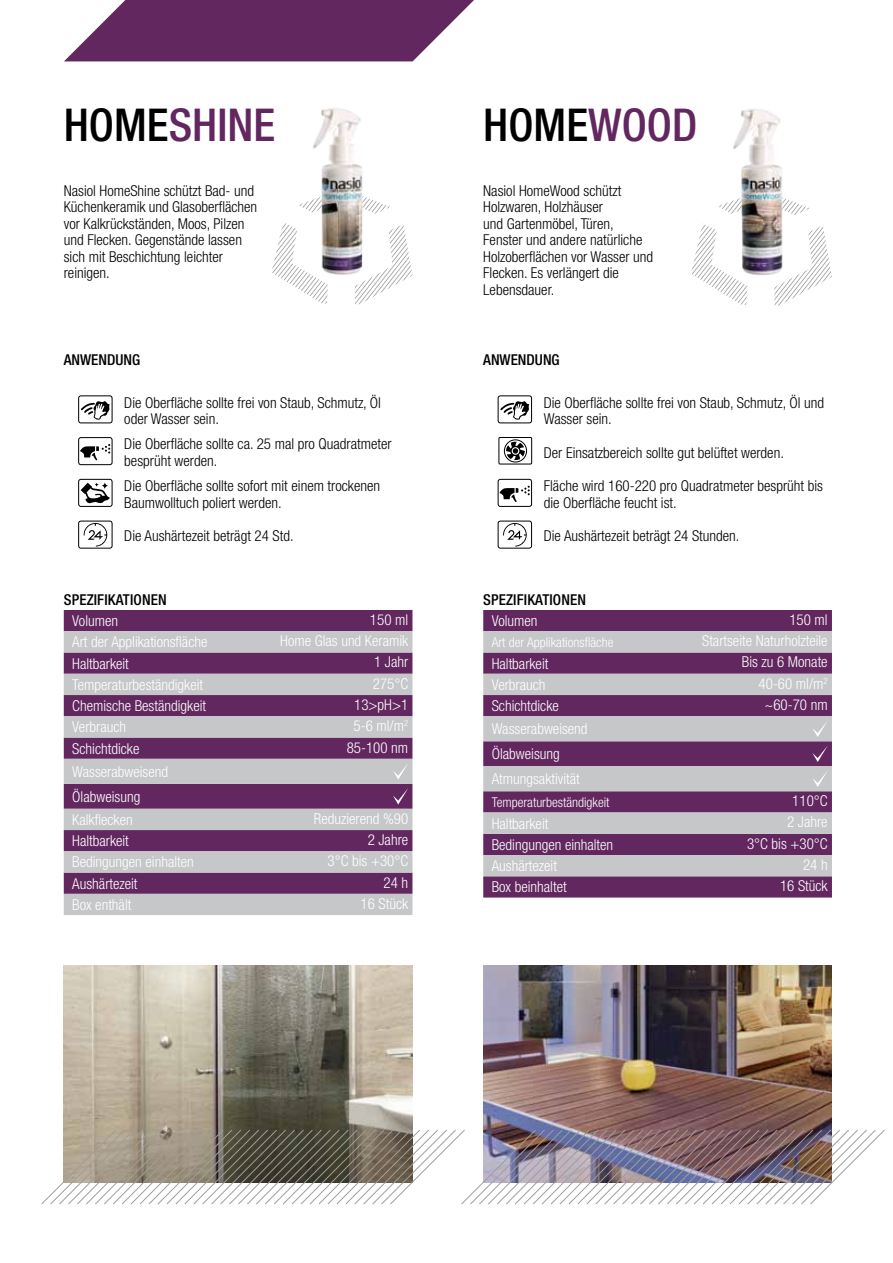
<style>
.page{position:relative;width:893px;height:1263px;background:#fff}
.page>*{position:absolute;margin:0;border:0;box-sizing:border-box;transform-origin:0 0}
.t1{font:500 condensed 45.3px "Helvetica Neue LT Pro";color:#62275f}
.t2{font:500 condensed 45.3px "Helvetica Neue LT Pro";color:#000}
.t3{font:300 condensed 15px/16.5px "Helvetica Neue LT Pro";color:#000}
.t4{font:300 condensed 15px/25px "Helvetica Neue LT Pro";color:#fff}
.t5{font:500 condensed 15px "Helvetica Neue LT Pro";letter-spacing:.01em;color:#000}
.t6{font:300 condensed 13.5px "Helvetica Neue LT Pro";color:#fff}
.s1{color:#000}
.s2{color:#62275f}
</style>
<div class="page">
<svg style="left:64px;top:0;width:410px;height:61px;background:#794776"></svg>
<svg style="left:691px;top:200px;width:141px;height:106px"></svg>
<img style="left:728px;top:109px;width:60px;height:169px">
<svg style="left:500px;top:401px;width:29px;height:19px"></svg>
<div style="left:498px;top:396px;width:34px;height:27px;border:1px solid #000;border-radius:2px"></div>
<svg style="left:506px;top:441px;width:19px;height:19px"></svg>
<div style="left:504px;top:439px;width:23px;height:23px;border:1px solid #000;border-radius:50%"></div>
<div style="left:499px;top:437px;width:33px;height:27px;border:1px solid #000"></div>
<svg style="left:500px;top:486px;width:30px;height:16px"></svg>
<div style="left:498px;top:479px;width:34px;height:28px;border:1px solid #000;border-radius:2px"></div>
<svg style="left:503px;top:523px;width:24px;height:23px"></svg>
<div style="left:498px;top:521px;width:34px;height:27px;border:1px solid #000;border-radius:2px"></div>
<svg style="left:272px;top:200px;width:140px;height:105px"></svg>
<img style="left:305px;top:108px;width:67px;height:171px">
<svg style="left:81px;top:401px;width:29px;height:19px"></svg>
<div style="left:78px;top:396px;width:34px;height:27px;border:1px solid #000;border-radius:2px"></div>
<svg style="left:80px;top:444px;width:30px;height:17px"></svg>
<div style="left:78px;top:437px;width:34px;height:28px;border:1px solid #000;border-radius:2px"></div>
<svg style="left:81px;top:482px;width:29px;height:22px"></svg>
<div style="left:78px;top:479px;width:34px;height:28px;border:1px solid #000;border-radius:2px"></div>
<svg style="left:84px;top:523px;width:23px;height:23px"></svg>
<div style="left:78px;top:521px;width:34px;height:27px;border:1px solid #000;border-radius:2px"></div>
<img style="left:64px;top:965px;width:348px;height:164px">
<img style="left:483px;top:965px;width:349px;height:164px">
<img style="left:41px;top:1129px;width:844px;height:75px">
<div style="left:483px;top:610px;width:349px;height:287px;background:#62275f"></div>
<svg style="left:483px;top:631px;width:349px;height:245px;background:#9a8099"></svg>
<svg style="left:812px;top:720px;width:16px;height:17px"></svg>
<svg style="left:812px;top:745px;width:16px;height:17px"></svg>
<svg style="left:812px;top:770px;width:16px;height:17px"></svg>
<div style="left:64px;top:610px;width:348px;height:21px;background:#62275f"></div>
<svg style="left:64px;top:631px;width:348px;height:284px;background:#987e98"></svg>
<svg style="left:393px;top:763px;width:15px;height:16px"></svg>
<svg style="left:393px;top:788px;width:15px;height:16px"></svg>
<h1 class="t1" style="left:64px;top:98px;width:213px"><span class="s1">HOME</span>SHINE</h1>
<h1 class="t2" style="left:483px;top:98px;width:216px">HOME<span class="s2">WOOD</span></h1>
<p class="t3" style="left:64px;top:182px;width:195px">Nasiol HomeShine schützt Bad- und<br>Küchenkeramik und Glasoberflächen vor Kalkrückständen, Moos, Pilzen und Flecken. Gegenstände lassen sich mit Beschichtung leichter reinigen.</p>
<p class="t3" style="left:483px;top:182px;width:171px">Nasiol HomeWood schützt<br>Holzwaren, Holzhäuser<br>und Gartenmöbel, Türen,<br>Fenster und andere natürliche<br>Holzoberflächen vor Wasser und<br>Flecken. Es verlängert die<br>Lebensdauer.</p>
<p class="t5" style="left:64px;top:350px;width:78px">ANWENDUNG</p>
<p class="t3" style="left:124px;top:394px;width:258px">Die Oberfläche sollte frei von Staub, Schmutz, Öl oder Wasser sein.</p>
<p class="t3" style="left:124px;top:436px;width:269px">Die Oberfläche sollte ca. 25 mal pro Quadratmeter besprüht werden.</p>
<p class="t3" style="left:124px;top:477px;width:257px">Die Oberfläche sollte sofort mit einem trockenen<br>Baumwolltuch poliert werden.</p>
<p class="t3" style="left:124px;top:527px;width:171px">Die Aushärtezeit beträgt 24 Std.</p>
<p class="t5" style="left:64px;top:590px;width:104px">SPEZIFIKATIONEN</p>
<p class="t4" style="left:72px;top:608px;width:47px">Volumen</p>
<p class="t4" style="left:370px;top:607px;width:40px">150 ml</p>
<p class="t4" style="left:72px;top:629px;width:137px">Art der Applikationsfläche</p>
<p class="t4" style="left:280px;top:628px;width:129px">Home Glas und Keramik</p>
<p class="t4" style="left:72px;top:650px;width:58px">Haltbarkeit</p>
<p class="t4" style="left:374px;top:649px;width:36px">1 Jahr</p>
<p class="t4" style="left:72px;top:672px;width:132px">Temperaturbeständigkeit</p>
<p class="t4" style="left:373px;top:671px;width:37px">275°C</p>
<p class="t4" style="left:72px;top:693px;width:135px">Chemische Beständigkeit</p>
<p class="t4" style="left:354px;top:692px;width:56px">13&gt;pH&gt;1</p>
<p class="t4" style="left:72px;top:714px;width:55px">Verbrauch</p>
<p class="t4" style="left:353px;top:713px;width:56px">5-6 ml/m<sup>2</sup></p>
<p class="t4" style="left:72px;top:736px;width:69px">Schichtdicke</p>
<p class="t4" style="left:347px;top:734px;width:63px">85-100 nm</p>
<p class="t4" style="left:72px;top:759px;width:97px">Wasserabweisend<br>Ölabweisung</p>
<p class="t4" style="left:72px;top:807px;width:62px">Kalkflecken</p>
<p class="t4" style="left:314px;top:806px;width:96px">Reduzierend %90</p>
<p class="t4" style="left:72px;top:828px;width:58px">Haltbarkeit</p>
<p class="t4" style="left:368px;top:827px;width:42px">2 Jahre</p>
<p class="t4" style="left:72px;top:849px;width:123px">Bedingungen einhalten</p>
<p class="t4" style="left:328px;top:848px;width:82px">3°C bis +30°C</p>
<p class="t4" style="left:72px;top:871px;width:67px">Aushärtezeit</p>
<p class="t4" style="left:384px;top:870px;width:26px">24 h</p>
<p class="t4" style="left:72px;top:892px;width:61px">Box enthält</p>
<p class="t4" style="left:361px;top:891px;width:49px">16 Stück</p>
<p class="t5" style="left:483px;top:350px;width:78px">ANWENDUNG</p>
<p class="t3" style="left:544px;top:394px;width:282px">Die Oberfläche sollte frei von Staub, Schmutz, Öl und<br>Wasser sein.</p>
<p class="t3" style="left:544px;top:444px;width:242px">Der Einsatzbereich sollte gut belüftet werden.</p>
<p class="t3" style="left:544px;top:477px;width:281px">Fläche wird 160-220 pro Quadratmeter besprüht bis die Oberfläche feucht ist.</p>
<p class="t3" style="left:544px;top:527px;width:197px">Die Aushärtezeit beträgt 24 Stunden.</p>
<p class="t5" style="left:483px;top:590px;width:104px">SPEZIFIKATIONEN</p>
<p class="t4" style="left:492px;top:608px;width:47px">Volumen</p>
<p class="t4" style="left:789px;top:607px;width:40px">150 ml</p>
<p class="t6" style="left:492px;top:634px;width:123px">Art der Applikationsfläche</p>
<p class="t4" style="left:702px;top:628px;width:127px">Startseite Naturholzteile</p>
<p class="t4" style="left:492px;top:650px;width:58px">Haltbarkeit</p>
<p class="t4" style="left:742px;top:649px;width:87px">Bis zu 6 Monate</p>
<p class="t4" style="left:492px;top:672px;width:55px">Verbrauch</p>
<p class="t4" style="left:759px;top:671px;width:71px">40-60 ml/m<sup>2</sup></p>
<p class="t4" style="left:492px;top:693px;width:69px">Schichtdicke</p>
<p class="t4" style="left:764px;top:692px;width:65px">~60-70 nm</p>
<p class="t4" style="left:492px;top:716px;width:97px">Wasserabweisend<br>Ölabweisung<br>Atmungsaktivität</p>
<p class="t6" style="left:492px;top:794px;width:119px">Temperaturbeständigkeit</p>
<p class="t4" style="left:792px;top:788px;width:37px">110°C</p>
<p class="t4" style="left:492px;top:810px;width:58px">Haltbarkeit</p>
<p class="t4" style="left:787px;top:809px;width:42px">2 Jahre</p>
<p class="t4" style="left:492px;top:832px;width:123px">Bedingungen einhalten</p>
<p class="t4" style="left:747px;top:831px;width:82px">3°C bis +30°C</p>
<p class="t4" style="left:492px;top:853px;width:67px">Aushärtezeit</p>
<p class="t4" style="left:803px;top:852px;width:26px">24 h</p>
<p class="t4" style="left:492px;top:874px;width:76px">Box beinhaltet</p>
<p class="t4" style="left:780px;top:873px;width:49px">16 Stück</p>
</div>
